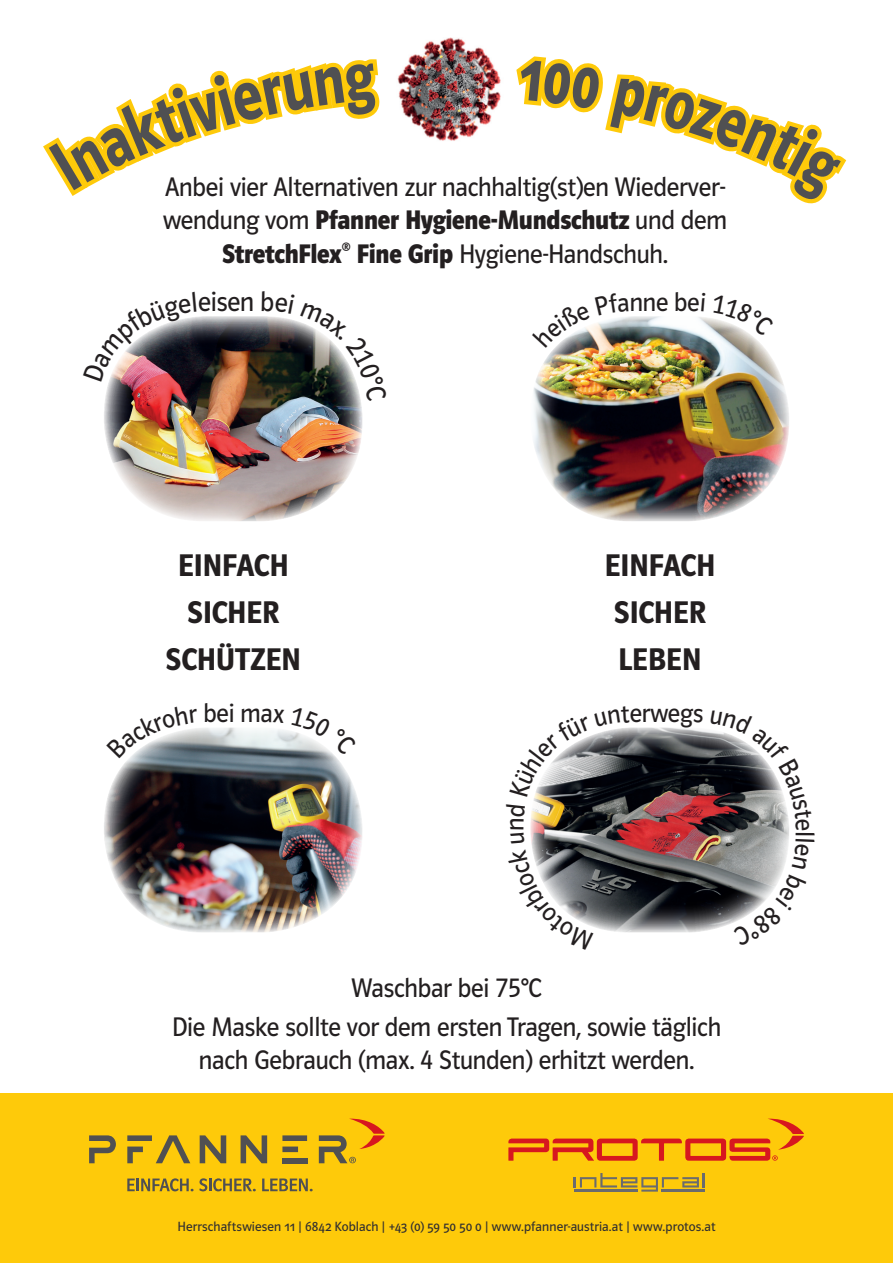
<style>
.page{position:relative;width:893px;height:1263px;background:#fff}
.page>*{position:absolute;margin:0;border:0;box-sizing:border-box;transform-origin:0 0}
.t1{font:600 32.4px/47.1px "Polo 66";letter-spacing:-.005em;color:#231f20;text-align:center}
.t2{font:28.65px "Polo 66 Buch";letter-spacing:-.01em;color:#231f20;scale:.95 1}
.t3{font:27.75px/38.4px "Polo 66 Buch";letter-spacing:-.01em;color:#231f20;text-align:center;scale:.95 1}
.t4{font:700 27.75px/33.3px "Polo 66";letter-spacing:-.01em;color:#231f20;text-align:center;scale:.95 1}
.t5{font:27.3px "Polo 66 Buch";letter-spacing:-.01em;color:#231f20;scale:.95 1}
.t6{font:13.8px "Polo 66 Buch";letter-spacing:.01em;color:#312f30}
.s1{font-family:"Polo 66 Buch";font-weight:400}
</style>
<div class="page">
<img style="left:397px;top:38px;width:104px;height:103px">
<div style="left:0;top:1093px;width:893px;height:170px;background:#feca0a"></div>
<svg style="left:89px;top:1135px;width:27px;height:28px"></svg>
<div style="left:127px;top:1135px;width:25px;height:6px;background:#505052"></div>
<svg style="left:127px;top:1146px;width:16px;height:17px"></svg>
<svg style="left:156px;top:1135px;width:34px;height:28px"></svg>
<svg style="left:200px;top:1135px;width:26px;height:28px"></svg>
<svg style="left:241px;top:1135px;width:26px;height:28px"></svg>
<div style="left:282px;top:1135px;width:25px;height:6px;background:#505052"></div>
<div style="left:282px;top:1146px;width:16px;height:6px;background:#505052"></div>
<div style="left:282px;top:1158px;width:26px;height:5px;background:#505052"></div>
<svg style="left:319px;top:1119px;width:66px;height:44px"></svg>
<svg style="left:127px;top:1178px;width:129px;height:13px"></svg>
<svg style="left:262px;top:1178px;width:51px;height:13px"></svg>
<svg style="left:574px;top:1173px;width:131px;height:18px"></svg>
<svg style="left:508px;top:1119px;width:296px;height:42px"></svg>
<img style="left:104px;top:316px;width:259px;height:205px">
<img style="left:530px;top:727px;width:259px;height:206px">
<img style="left:533px;top:316px;width:256px;height:205px">
<img style="left:104px;top:727px;width:258px;height:206px">
<svg style="left:43px;top:59px;width:337px;height:137px"></svg>
<svg style="left:516px;top:56px;width:331px;height:148px"></svg>
<svg style="left:104px;top:316px;width:93px;height:65px"></svg>
<svg style="left:262px;top:316px;width:101px;height:85px"></svg>
<svg style="left:530px;top:849px;width:63px;height:84px"></svg>
<svg style="left:530px;top:727px;width:100px;height:70px"></svg>
<svg style="left:710px;top:727px;width:79px;height:104px"></svg>
<svg style="left:733px;top:839px;width:56px;height:94px"></svg>
<svg style="left:533px;top:316px;width:96px;height:31px"></svg>
<svg style="left:712px;top:316px;width:62px;height:20px"></svg>
<svg style="left:106px;top:727px;width:92px;height:31px"></svg>
<svg style="left:261px;top:727px;width:96px;height:28px"></svg>
<p class="t3" style="left:165px;top:168px;width:591px">Anbei vier Alternativen zur nachhaltig(st)en Wiederver-</p>
<p class="t4" style="left:163px;top:204px;width:595px"><span class="s1">wendung vom</span> Pfanner Hygiene-Mundschutz <span class="s1">und dem<br></span>StretchFlex® Fine Grip <span class="s1">Hygiene-Handschuh.</span></p>
<p class="t2" style="left:198px;top:286px;width:61px">eisen</p>
<p class="t5" style="left:630px;top:287px;width:62px">nne b</p>
<p class="t1" style="left:165px;top:542px;width:137px">EINFACH<br>SICHER<br>SCHÜTZEN</p>
<p class="t1" style="left:604px;top:542px;width:112px;text-align:left">EINFACH<br>SICHER<br>LEBEN</p>
<p class="t5" style="left:203px;top:698px;width:62px">bei m</p>
<p class="t5" style="left:630px;top:698px;width:68px">erweg</p>
<p class="t3" style="left:172px;top:969px;width:580px">Waschbar bei 75°C<br>Die Maske sollte vor dem ersten Tragen, sowie täglich</p>
<p class="t3" style="left:199px;top:1041px;width:523px">nach Gebrauch (max. 4 Stunden) erhitzt werden.</p>
<p class="t6" style="left:177px;top:1219px;width:539px">Herrschaftswiesen 11 | 6842 Koblach | +43 (0) 59 50 50 0 | www.pfanner-austria.at | www.protos.at</p>
<p class="t5" style="left:820px;top:831px;width:8px;rotate:90deg">l</p>
</div>
